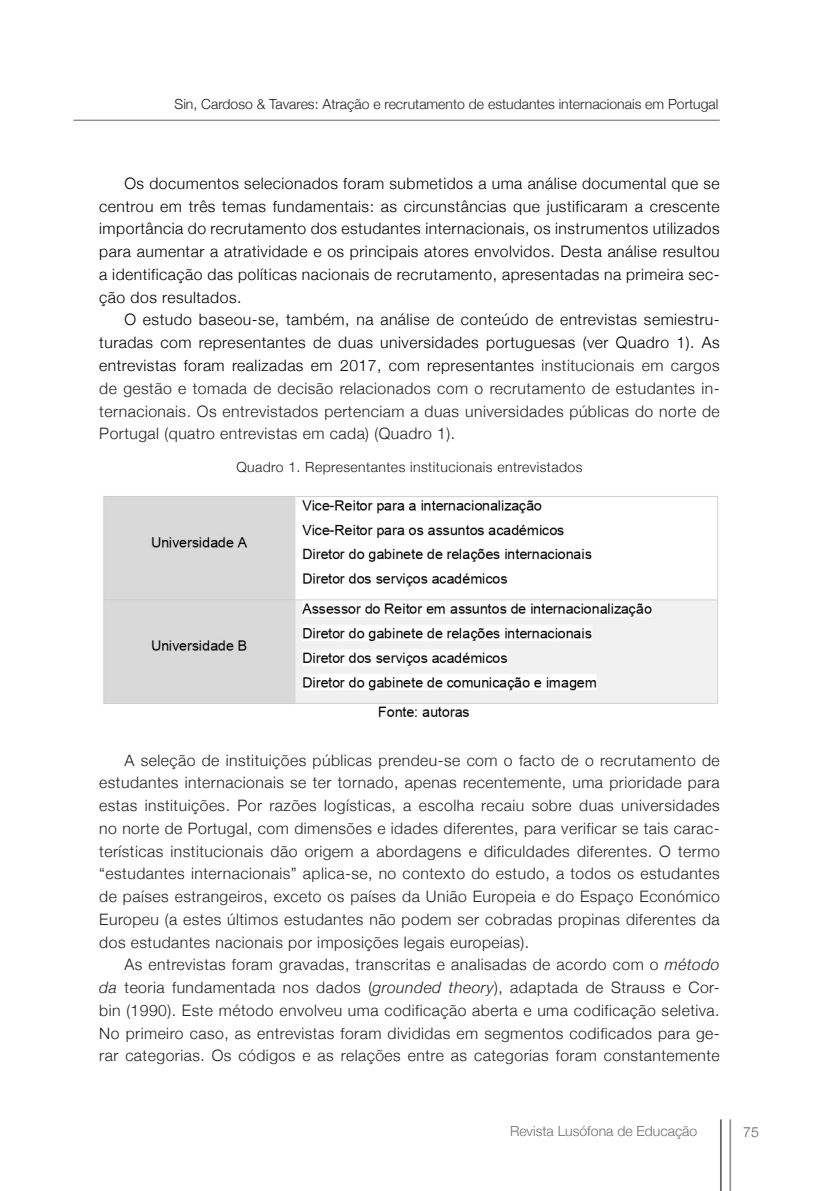
<style>
.page{position:relative;width:819px;height:1191px;background:#fff}
.page>*{position:absolute;margin:0;border:0;box-sizing:border-box;transform-origin:0 0}
.texto{font:300 15.75px/22.8px "Helvetica Neue";letter-spacing:.03em;color:#231f20;text-align:justify}
.texto-2{font:300 15.75px/22.8px "Helvetica Neue";letter-spacing:.03em;color:#000;text-align:justify}
.tit_quadro{font:300 14px "Helvetica Neue";color:#231f20}
.tit_quadro-2{font:300 14px "Helvetica Neue";letter-spacing:.03em;color:#231f20}
.t1{font:300 14px "Helvetica Neue";color:#6c6d70}
.t2{font:300 14px "Helvetica Neue";color:#57585a}
.s1{color:#000}
.s2{font-style:italic}
</style>
<div class="page">
<hr style="left:729px;top:1119px;width:2px;height:72px;background:#939598">
<hr style="left:720px;top:1119px;width:1px;height:72px;background:#636366">
<hr style="left:73px;top:120px;width:646px;height:1px;background:#636366">
<img style="left:103px;top:496px;width:615px;height:221px">
<p class="tit_quadro" style="left:174px;top:93px;width:545px">Sin, Cardoso &amp; Tavares: Atração e recrutamento de estudantes internacionais em Portugal</p>
<p class="texto-2" style="left:99px;top:171px;width:622px;text-indent:25px">Os documentos selecionados foram submetidos a uma análise documental que se centrou em três temas fundamentais: as circunstâncias que justificaram a crescente importância do recrutamento dos estudantes internacionais, os instrumentos utilizados para aumentar a atratividade e os principais atores envolvidos. Desta análise resultou a identificação das políticas nacionais de recrutamento, apresentadas na primeira sec&shy;ção dos resultados.</p>
<p class="texto" style="left:99px;top:307px;width:622px;text-indent:25px"><span class="s1">O estudo baseou-se, também, na análise de conteúdo de entrevistas semiestru&shy;turadas com representantes de duas universidades portuguesas (ver Quadro 1). As entrevistas foram realizadas em 2017, com representantes</span> institucionais em cargos de gestão e tomada de decisão relacionados com o recrutamento de estudantes in&shy;ternacionais. Os entrevistados pertenciam a duas universidades públicas do norte de Portugal (quatro entrevistas em cada) (Quadro 1).</p>
<p class="tit_quadro-2" style="left:236px;top:455px;width:347px">Quadro 1. Representantes institucionais entrevistados</p>
<p class="texto" style="left:99px;top:747px;width:622px;text-indent:25px">A seleção de instituições públicas prendeu-se com o facto de o recrutamento de estudantes internacionais se ter tornado, apenas recentemente, uma prioridade para estas instituições. Por razões logísticas, a escolha recaiu sobre duas universidades no norte de Portugal, com dimensões e idades diferentes, para verificar se tais carac&shy;terísticas institucionais dão origem a abordagens e dificuldades diferentes. O termo “estudantes internacionais” aplica-se, no contexto do estudo, a todos os estudantes de países estrangeiros, exceto os países da União Europeia e do Espaço Económico Europeu (a estes últimos estudantes não podem ser cobradas propinas diferentes da dos estudantes nacionais por imposições legais europeias).</p>
<p class="texto" style="left:99px;top:952px;width:622px;text-indent:25px">As entrevistas foram gravadas, transcritas e analisadas de acordo com o <span class="s2">método da</span> teoria fundamentada nos dados (<span class="s2">grounded theory</span>), adaptada de Strauss e Cor&shy;bin (1990). Este método envolveu uma codificação aberta e uma codificação seletiva.<br>No primeiro caso, as entrevistas foram divididas em segmentos codificados para ge&shy;rar categorias. Os códigos e as relações entre as categorias foram constantemente</p>
<p class="t1" style="left:510px;top:1119px;width:189px">Revista Lusófona de Educação</p>
<p class="t2" style="left:743px;top:1120px;width:17px">75</p>
</div>
